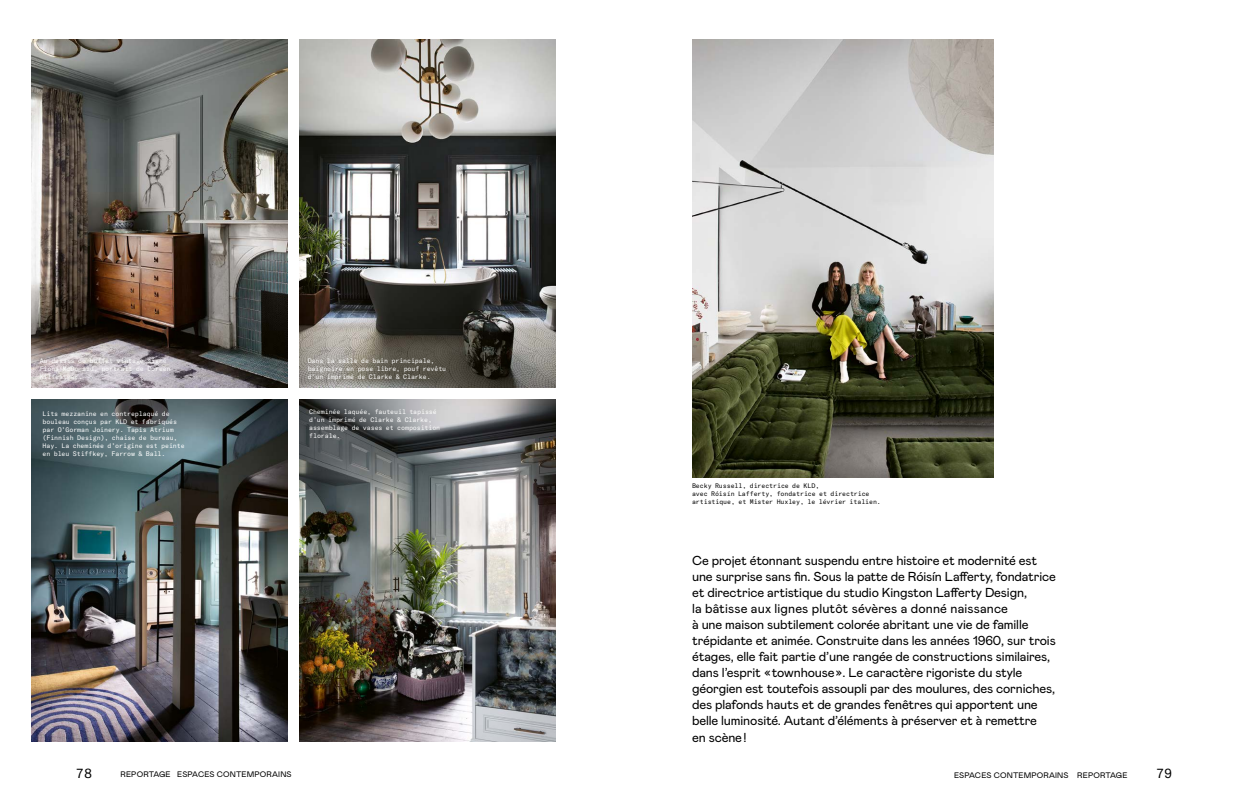
<style>
.page{position:relative;width:1248px;height:808px;background:#fff}
.page>*{position:absolute;margin:0;border:0;box-sizing:border-box;transform-origin:0 0}
.t1{font:13px/16px "Mabry Pro";letter-spacing:-.01em;color:#000}
.t2{font:13px "GT America Mono";color:#000}
.t3{font:8px "Mabry Pro";letter-spacing:.02em;color:#000}
.t4{font:6.5px/8px "GT America Mono";letter-spacing:-.02em;color:#fff}
.t5{font:6.5px/8px "GT America Mono";letter-spacing:-.02em;color:#000}
</style>
<div class="page">
<img style="left:299px;top:399px;width:257px;height:342px">
<img style="left:31px;top:399px;width:257px;height:342px">
<img style="left:31px;top:40px;width:257px;height:347px">
<img style="left:299px;top:40px;width:257px;height:347px">
<img style="left:692px;top:40px;width:301px;height:437px">
<p class="t4" style="left:40px;top:357px;width:133px">Au-dessus du buffet vintage signé<br>Fiona McDonald, portrait de Doreen<br>Kilfeather.</p>
<p class="t4" style="left:308px;top:357px;width:140px">Dans la salle de bain principale, baignoire en pose libre, pouf revêtu d’un imprimé de Clarke &amp; Clarke.</p>
<p class="t4" style="left:309px;top:408px;width:133px">Cheminée laquée, fauteuil tapissé d’un imprimé de Clarke &amp; Clarke, assemblage de vases et composition florale.</p>
<p class="t4" style="left:43px;top:410px;width:144px">Lits mezzanine en contreplaqué de bouleau conçus par KLD et fabriqués par O’Gorman Joinery. Tapis Atrium (Finnish Design), chaise de bureau, Hay. La cheminée d’origine est peinte en bleu Stiffkey, Farrow &amp; Ball.</p>
<p class="t5" style="left:692px;top:482px;width:190px">Becky Russell, directrice de KLD,<br>avec Róisín Lafferty, fondatrice et directrice artistique, et Mister Huxley, le lévrier italien.</p>
<p class="t1" style="left:692px;top:552px;width:365px">Ce projet étonnant suspendu entre histoire et modernité est une surprise sans fin. Sous la patte de Róisín Lafferty, fondatrice et directrice artistique du studio Kingston Lafferty Design,<br>la bâtisse aux lignes plutôt sévères a donné naissance<br>à une maison subtilement colorée abritant une vie de famille trépidante et animée. Construite dans les années 1960, sur trois étages, elle fait partie d’une rangée de constructions similaires, dans l’esprit «townhouse». Le caractère rigoriste du style géorgien est toutefois assoupli par des moulures, des corniches, des plafonds hauts et de grandes fenêtres qui apportent une belle luminosité. Autant d’éléments à préserver et à remettre<br>en scène!</p>
<p class="t2" style="left:76px;top:765px;width:18px">78</p>
<p class="t3" style="left:120px;top:769px;width:173px">REPORTAGE ESPACES CONTEMPORAINS</p>
<p class="t3" style="left:954px;top:769px;width:175px">ESPACES CONTEMPORAINS REPORTAGE</p>
<p class="t2" style="left:1155px;top:765px;width:18px">79</p>
</div>
